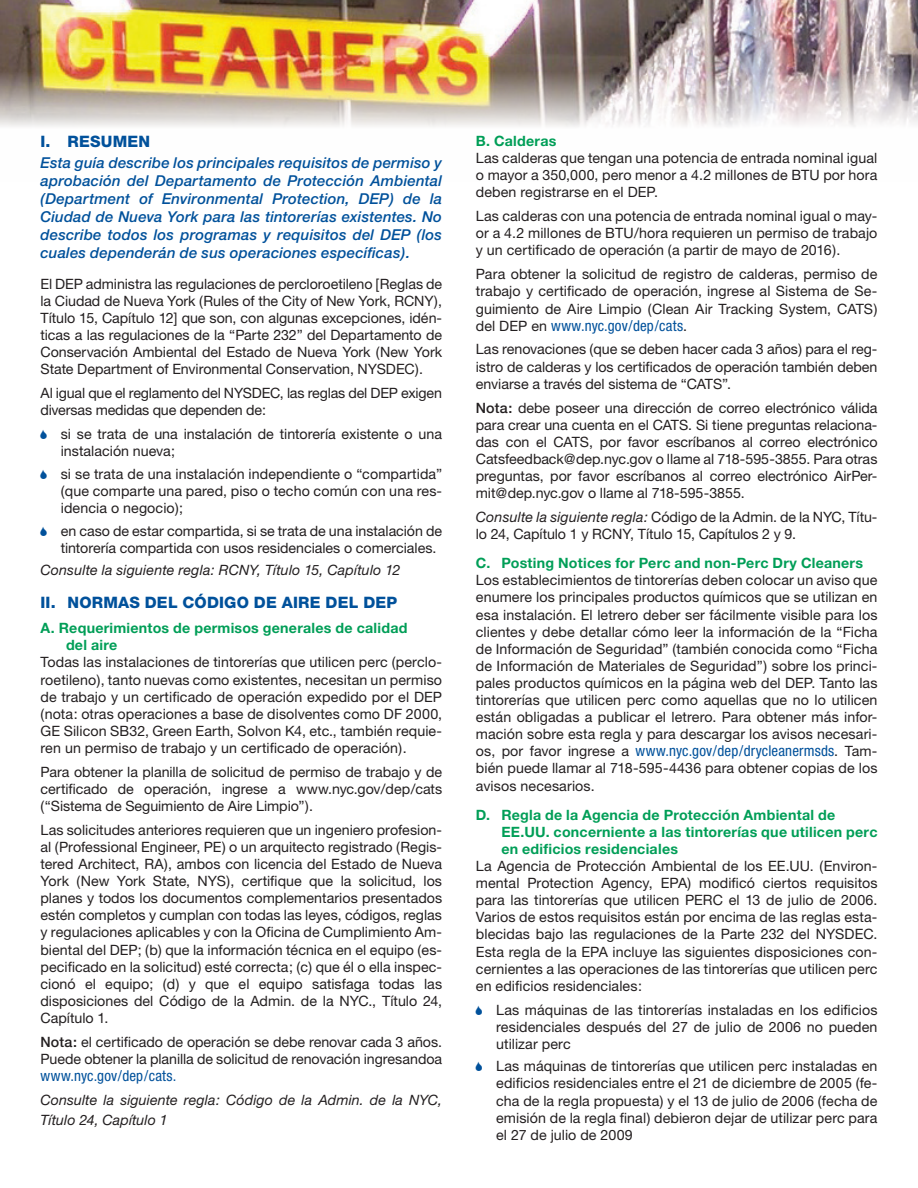
<style>
.page{position:relative;width:918px;height:1188px;background:#fff}
.page>*{position:absolute;margin:0;border:0;box-sizing:border-box;transform-origin:0 0}
.Blue_Bold{font:800 15.75px "Helvetica Neue";letter-spacing:.01em;color:#01519b}
.Intro_body{font:italic 500 15px/18px "Helvetica Neue";letter-spacing:.01em;color:#01519b;text-align:justify}
.Body{font:condensed 15px "Helvetica Neue";letter-spacing:.01em;color:#01519b}
.Body-2{font:14.25px/17.1px "Helvetica Neue";color:#231f20;text-align:justify}
.Bullets{font:14.25px/17.1px "Helvetica Neue";color:#231f20;text-align:justify}
.Green_Sub{font:700 14.25px/17.1px "Helvetica Neue";letter-spacing:.015em;color:#009e57}
.Body-3{font:italic 14.25px/19.8px "Helvetica Neue";letter-spacing:.005em;color:#231f20}
.s1{font-family:"ESRI Enviro Hazard Incident";color:#01519b}
.s2{font-weight:500}
.s3{font-stretch:normal;font-size:14.25px;color:#231f20}
.s4{font-style:italic}
</style>
<div class="page">
<img style="left:0;top:0;width:918px;height:127px">
<p class="Blue_Bold" style="left:40px;top:132px;width:111px">I. RESUMEN</p>
<p class="Intro_body" style="left:40px;top:154px;width:403px">Esta guía describe los principales requisitos de permiso y aprobación del Departamento de Protección Ambiental (Department of Environmental Protection, DEP) de la Ciudad de Nueva York para las tintorerías existentes. No describe todos los programas y requisitos del DEP (los cuales dependerán de sus operaciones específicas).</p>
<p class="Body-2" style="left:40px;top:275px;width:403px">El DEP administra las regulaciones de percloroetileno [Reglas de la Ciudad de Nueva York (Rules of the City of New York, RCNY), Título 15, Capítulo 12] que son, con algunas excepciones, idén&shy;ticas a las regulaciones de la “Parte 232” del Departamento de Conservación Ambiental del Estado de Nueva York (New York State Department of Environmental Conservation, NYSDEC).</p>
<p class="Body-2" style="left:40px;top:384px;width:403px">Al igual que el reglamento del NYSDEC, las reglas del DEP exigen diversas medidas que dependen de:</p>
<p class="Bullets" style="left:61px;top:425px;width:383px;text-indent:-20px"><span class="s1">p</span> si se trata de una instalación de tintorería existente o una instalación nueva;</p>
<p class="Bullets" style="left:61px;top:465px;width:383px;text-indent:-20px"><span class="s1">p</span> si se trata de una instalación independiente o “compartida” (que comparte una pared, piso o techo común con una res&shy;idencia o negocio);</p>
<p class="Bullets" style="left:61px;top:522px;width:383px;text-indent:-20px"><span class="s1">p</span> en caso de estar compartida, si se trata de una instalación de tintorería compartida con usos residenciales o comerciales.</p>
<p class="Body-3" style="left:40px;top:560px;width:361px">Consulte la siguiente regla: RCNY, Título 15, Capítulo 12</p>
<p class="Blue_Bold" style="left:40px;top:593px;width:358px">II. NORMAS DEL CÓDIGO DE AIRE DEL DEP</p>
<p class="Green_Sub" style="left:66px;top:619px;width:343px;text-indent:-26px">A. Requerimientos de permisos generales de calidad del aire</p>
<p class="Body-2" style="left:40px;top:654px;width:403px">Todas las instalaciones de tintorerías que utilicen perc (perclo&shy;roetileno), tanto nuevas como existentes, necesitan un permiso de trabajo y un certificado de operación expedido por el DEP (nota: otras operaciones a base de disolventes como DF 2000, GE Silicon SB32, Green Earth, Solvon K4, etc., también requie&shy;ren un permiso de trabajo y un certificado de operación).</p>
<p class="Body-2" style="left:40px;top:763px;width:403px">Para obtener la planilla de solicitud de permiso de trabajo y de certificado de operación, ingrese a www.nyc.gov/dep/cats (“Sistema de Seguimiento de Aire Limpio”).</p>
<p class="Body-2" style="left:40px;top:821px;width:403px">Las solicitudes anteriores requieren que un ingeniero profesion&shy;al (Professional Engineer, PE) o un arquitecto registrado (Regis&shy;tered Architect, RA), ambos con licencia del Estado de Nueva York (New York State, NYS), certifique que la solicitud, los planes y todos los documentos complementarios presentados estén completos y cumplan con todas las leyes, códigos, reglas y regulaciones aplicables y con la Oficina de Cumplimiento Am&shy;biental del DEP; (b) que la información técnica en el equipo (es&shy;pecificado en la solicitud) esté correcta; (c) que él o ella inspec&shy;cionó el equipo; (d) y que el equipo satisfaga todas las disposiciones del Código de la Admin. de la NYC., Título 24, Capítulo 1.</p>
<p class="Body-2" style="left:40px;top:1033px;width:403px"><span class="s2">Nota:</span> el certificado de operación se debe renovar cada 3 años.<br>Puede obtener la planilla de solicitud de renovación ingresandoa</p>
<p class="Body" style="left:40px;top:1067px;width:137px">www.nyc.gov/dep/cats.</p>
<p class="Body-3" style="left:40px;top:1090px;width:403px">Consulte la siguiente regla: Código de la Admin. de la NYC,<br>Título 24, Capítulo 1</p>
<p class="Green_Sub" style="left:476px;top:132px;width:82px">B. Calderas</p>
<p class="Body-2" style="left:476px;top:149px;width:403px">Las calderas que tengan una potencia de entrada nominal igual o mayor a 350,000, pero menor a 4.2 millones de BTU por hora deben registrarse en el DEP.</p>
<p class="Body-2" style="left:476px;top:207px;width:403px">Las calderas con una potencia de entrada nominal igual o may&shy;or a 4.2 millones de BTU/hora requieren un permiso de trabajo y un certificado de operación (a partir de mayo de 2016).</p>
<p class="Body-2" style="left:476px;top:266px;width:403px">Para obtener la solicitud de registro de calderas, permiso de trabajo y certificado de operación, ingrese al Sistema de Se&shy;guimiento de Aire Limpio (Clean Air Tracking System, CATS)</p>
<p class="Body" style="left:476px;top:317px;width:213px"><span class="s3">del DEP en</span> www.nyc.gov/dep/cats<span class="s3">.</span></p>
<p class="Body-2" style="left:476px;top:341px;width:403px">Las renovaciones (que se deben hacer cada 3 años) para el reg&shy;istro de calderas y los certificados de operación también deben enviarse a través del sistema de “CATS”.</p>
<p class="Body-2" style="left:476px;top:399px;width:403px"><span class="s2">Nota:</span> debe poseer una dirección de correo electrónico válida para crear una cuenta en el CATS. Si tiene preguntas relaciona&shy;das con el CATS, por favor escríbanos al correo electrónico Catsfeedback@dep.nyc.gov o llame al 718-595-3855. Para otras preguntas, por favor escríbanos al correo electrónico AirPer&shy;mit@dep.nyc.gov o llame al 718-595-3855.</p>
<p class="Body-2" style="left:476px;top:508px;width:403px"><span class="s4">Consulte la siguiente regla:</span> Código de la Admin. de la NYC, Títu&shy;lo 24, Capítulo 1 y RCNY, Título 15, Capítulos 2 y 9.</p>
<p class="Green_Sub" style="left:476px;top:554px;width:389px">C. Posting Notices for Perc and non-Perc Dry Cleaners</p>
<p class="Body-2" style="left:476px;top:572px;width:403px">Los establecimientos de tintorerías deben colocar un aviso que enumere los principales productos químicos que se utilizan en esa instalación. El letrero deber ser fácilmente visible para los clientes y debe detallar cómo leer la información de la “Ficha de Información de Seguridad” (también conocida como “Ficha de Información de Materiales de Seguridad”) sobre los princi&shy;pales productos químicos en la página web del DEP. Tanto las tintorerías que utilicen perc como aquellas que no lo utilicen están obligadas a publicar el letrero. Para obtener más infor&shy;mación sobre esta regla y para descargar los avisos necesari-</p>
<p class="Body" style="left:476px;top:742px;width:403px"><span class="s3">os, por favor ingrese a</span> www.nyc.gov/dep/drycleanermsds<span class="s3">. Tam-</span></p>
<p class="Body-2" style="left:476px;top:760px;width:403px">bién puede llamar al 718-595-4436 para obtener copias de los avisos necesarios.</p>
<p class="Green_Sub" style="left:501px;top:806px;width:378px;text-indent:-26px">D. Regla de la Agencia de Protección Ambiental de<br>EE.UU. concerniente a las tintorerías que utilicen perc en edificios residenciales</p>
<p class="Body-2" style="left:476px;top:857px;width:403px">La Agencia de Protección Ambiental de los EE.UU. (Environ&shy;mental Protection Agency, EPA) modificó ciertos requisitos para las tintorerías que utilicen PERC el 13 de julio de 2006.<br>Varios de estos requisitos están por encima de las reglas esta&shy;blecidas bajo las regulaciones de la Parte 232 del NYSDEC.<br>Esta regla de la EPA incluye las siguientes disposiciones con&shy;cernientes a las operaciones de las tintorerías que utilicen perc en edificios residenciales:</p>
<p class="Bullets" style="left:496px;top:1001px;width:383px;text-indent:-20px"><span class="s1">p</span> Las máquinas de las tintorerías instaladas en los edificios residenciales después del 27 de julio de 2006 no pueden utilizar perc</p>
<p class="Bullets" style="left:496px;top:1058px;width:383px;text-indent:-20px"><span class="s1">p</span> Las máquinas de tintorerías que utilicen perc instaladas en edificios residenciales entre el 21 de diciembre de 2005 (fe&shy;cha de la regla propuesta) y el 13 de julio de 2006 (fecha de emisión de la regla final) debieron dejar de utilizar perc para el 27 de julio de 2009</p>
</div>
